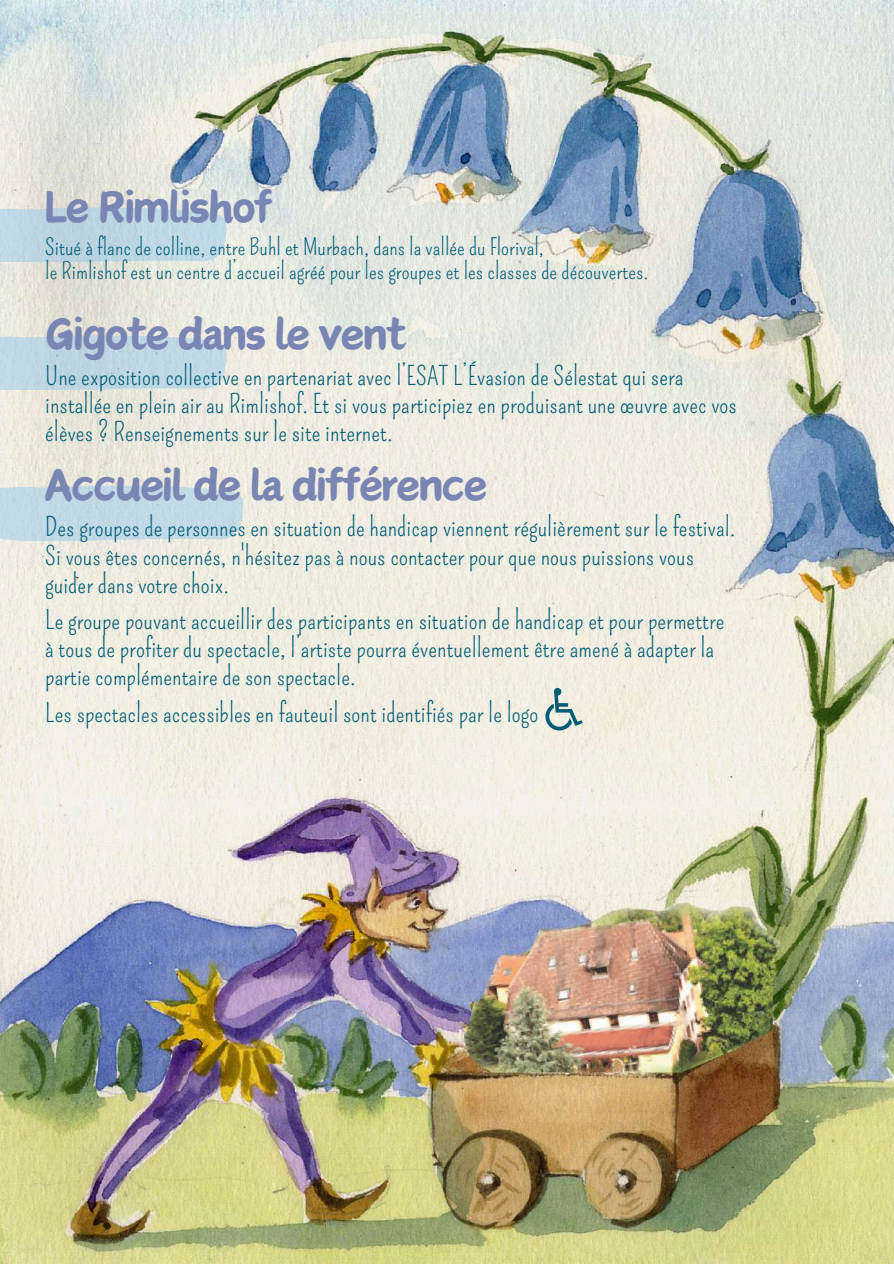
<style>
.page{position:relative;width:894px;height:1264px;background:#fff}
.page>*{position:absolute;margin:0;border:0;box-sizing:border-box;transform-origin:0 0}
.t1{font:48px "Canva Champion";letter-spacing:-.04em;color:#7985b3}
.t2{font:25.5px/28.2px "Pompiere";letter-spacing:.005em;color:#005c76}
.t3{font:22.5px/24.8px "Pompiere";letter-spacing:.005em;color:#005c76}
</style>
<div class="page">
<img style="left:0;top:0;width:893px;height:1263px">
<svg style="left:0;top:207px;width:226px;height:55px;background:#bfd7e3"></svg>
<svg style="left:0;top:335px;width:226px;height:55px;background:#c0d8e3"></svg>
<svg style="left:0;top:485px;width:243px;height:55px;background:#c3dae5"></svg>
<svg style="left:545px;top:688px;width:37px;height:42px;background:#afc5c3"></svg>
<h1 class="t1" style="left:44px;top:180px;width:230px">Le Rimlishof</h1>
<p class="t3" style="left:45px;top:235px;width:604px">Situé à flanc de colline, entre Buhl et Murbach, dans la vallée du Florival,<br>le Rimlishof est un centre d’accueil agréé pour les groupes et les classes de découvertes.</p>
<h1 class="t1" style="left:45px;top:308px;width:363px">Gigote dans le vent</h1>
<p class="t2" style="left:45px;top:362px;width:693px">Une exposition collective en partenariat avec l’ESAT L’Évasion de Sélestat qui sera installée en plein air au Rimlishof. Et si vous participiez en produisant une œuvre avec vos élèves ? Renseignements sur le site internet.</p>
<h1 class="t1" style="left:44px;top:459px;width:445px">Accueil de la différence</h1>
<p class="t2" style="left:45px;top:514px;width:691px">Des groupes de personnes en situation de handicap viennent régulièrement sur le festival.<br>Si vous êtes concernés, n'hésitez pas à nous contacter pour que nous puissions vous guider dans votre choix.</p>
<p class="t2" style="left:45px;top:606px;width:680px">Le groupe pouvant accueillir des participants en situation de handicap et pour permettre à tous de profiter du spectacle, l’artiste pourra éventuellement être amené à adapter la partie complémentaire de son spectacle.</p>
<p class="t2" style="left:45px;top:699px;width:494px">Les spectacles accessibles en fauteuil sont identifiés par le logo</p>
</div>
